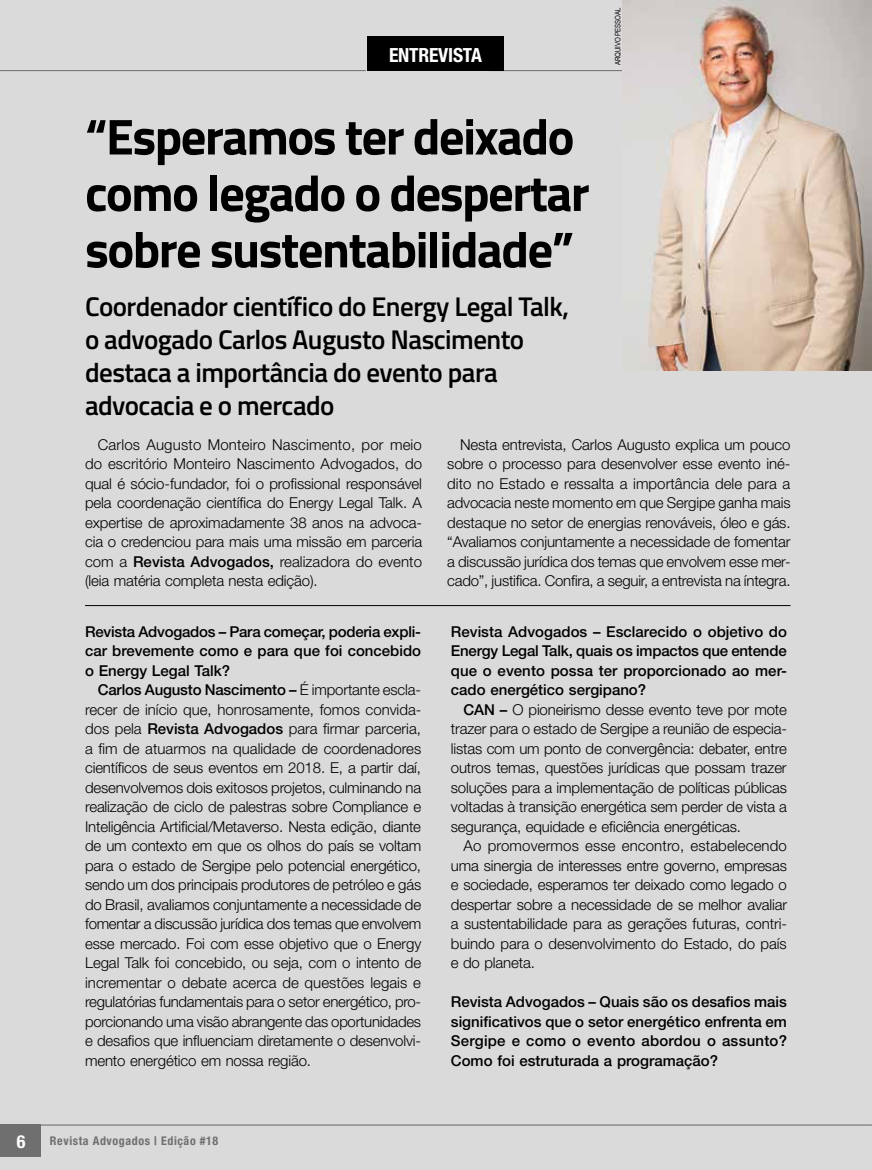
<style>
.page{position:relative;width:872px;height:1170px;background:#fff}
.page>*{position:absolute;margin:0;border:0;box-sizing:border-box;transform-origin:0 0}
.t1{font:700 50.55px/56.4px "Titillium Web";letter-spacing:-.03em;color:#000}
.t2{font:600 27px/33px "Titillium Web";letter-spacing:-.02em;color:#000}
.t3{font:700 condensed 19.5px "Helvetica Neue LT Std";letter-spacing:-.01em;color:#fff}
.t4{font:700 condensed 18px "Helvetica Neue LT Std";color:#fff}
.t5{font:300 15px/19.5px "Helvetica Neue LT Std";letter-spacing:-.01em;color:#000;text-align:justify}
.t6{font:500 15px/19.5px "Helvetica Neue LT Std";color:#000;text-align:justify}
.t7{font:700 condensed 12px "Helvetica Neue LT Std";letter-spacing:.05em;color:#706f6f}
.t8{font:7.5px "Arial Narrow";letter-spacing:-.01em;color:#000}
.s1{font-weight:500}
</style>
<div class="page">
<div style="left:0;top:0;width:872px;height:1169px;background:#dadada"></div>
<hr style="left:489px;top:70px;width:383px;height:1px;background:#706f6f">
<img style="left:622px;top:0;width:250px;height:371px">
<hr style="left:85px;top:605px;width:705px;height:1px;background:#000">
<div style="left:0;top:1124px;width:41px;height:33px;background:#706f6f"></div>
<hr style="left:40px;top:1124px;width:832px;height:1px;background:#727271">
<hr style="left:0;top:70px;width:366px;height:1px;background:#706f6f">
<div style="left:368px;top:37px;width:136px;height:34px;background:#000"></div>
<h3 class="t3" style="left:389px;top:43px;width:94px">ENTREVISTA</h3>
<h1 class="t1" style="left:85px;top:106px;width:506px">“Esperamos ter deixado como legado o despertar sobre sustentabilidade”</h1>
<h2 class="t2" style="left:85px;top:289px;width:485px">Coordenador científico do Energy Legal Talk, o advogado Carlos Augusto Nascimento destaca a importância do evento para advocacia e o mercado</h2>
<p class="t8" style="left:612px;top:65px;width:59px;rotate:-90deg">ARQUIVO PESSOAL</p>
<p class="t5" style="left:85px;top:434px;width:338px;text-indent:13px">Carlos Augusto Monteiro Nascimento, por meio do escritório Monteiro Nascimento Advogados, do qual é sócio-fundador, foi o profissional responsável pela coordenação científica do Energy Legal Talk. A expertise de aproximadamente 38 anos na advoca&shy;cia o credenciou para mais uma missão em parceria com a <span class="s1">Revista Advogados,</span> realizadora do evento (leia matéria completa nesta edição).</p>
<p class="t5" style="left:447px;top:434px;width:345px;text-indent:13px">Nesta entrevista, Carlos Augusto explica um pouco sobre o processo para desenvolver esse evento iné&shy;dito no Estado e ressalta a importância dele para a advocacia neste momento em que Sergipe ganha mais destaque no setor de energias renováveis, óleo e gás. “Avaliamos conjuntamente a necessidade de fomentar a discussão jurídica dos temas que envolvem esse mer&shy;cado”, justifica. Confira, a seguir, a entrevista na íntegra.</p>
<p class="t6" style="left:85px;top:621px;width:337px">Revista Advogados – Para começar, poderia expli&shy;car brevemente como e para que foi concebido o Energy Legal Talk?</p>
<p class="t5" style="left:85px;top:679px;width:338px;text-indent:13px"><span class="s1">Carlos Augusto Nascimento –</span> É importante escla&shy;recer de início que, honrosamente, fomos convida&shy;dos pela <span class="s1">Revista Advogados</span> para firmar parceria, a fim de atuarmos na qualidade de coordenadores científicos de seus eventos em 2018. E, a partir daí, desenvolvemos dois exitosos projetos, culminando na realização de ciclo de palestras sobre Compliance e Inteligência Artificial/Metaverso. Nesta edição, diante de um contexto em que os olhos do país se voltam para o estado de Sergipe pelo potencial energético, sendo um dos principais produtores de petróleo e gás do Brasil, avaliamos conjuntamente a necessidade de fomentar a discussão jurídica dos temas que envolvem esse mercado. Foi com esse objetivo que o Energy Legal Talk foi concebido, ou seja, com o intento de incrementar o debate acerca de questões legais e regulatórias fundamentais para o setor energético, pro&shy;porcionando uma visão abrangente das oportunidades e desafios que influenciam diretamente o desenvolvi&shy;mento energético em nossa região.</p>
<p class="t4" style="left:17px;top:1130px;width:10px">6</p>
<p class="t7" style="left:50px;top:1132px;width:170px">Revista Advogados | Edição #18</p>
<p class="t6" style="left:451px;top:621px;width:338px">Revista Advogados – Esclarecido o objetivo do Energy Legal Talk, quais os impactos que entende que o evento possa ter proporcionado ao mer&shy;cado energético sergipano?</p>
<p class="t5" style="left:451px;top:699px;width:337px;text-indent:13px"><span class="s1">CAN –</span> O pioneirismo desse evento teve por mote trazer para o estado de Sergipe a reunião de especia&shy;listas com um ponto de convergência: debater, entre outros temas, questões jurídicas que possam trazer soluções para a implementação de políticas públicas voltadas à transição energética sem perder de vista a segurança, equidade e eficiência energéticas.</p>
<p class="t5" style="left:451px;top:835px;width:338px;text-indent:13px">Ao promovermos esse encontro, estabelecendo uma sinergia de interesses entre governo, empresas e sociedade, esperamos ter deixado como legado o despertar sobre a necessidade de se melhor avaliar a sustentabilidade para as gerações futuras, contri&shy;buindo para o desenvolvimento do Estado, do país e do planeta.</p>
<p class="t6" style="left:451px;top:992px;width:338px">Revista Advogados – Quais são os desafios mais significativos que o setor energético enfrenta em Sergipe e como o evento abordou o assunto?<br>Como foi estruturada a programação?</p>
</div>
